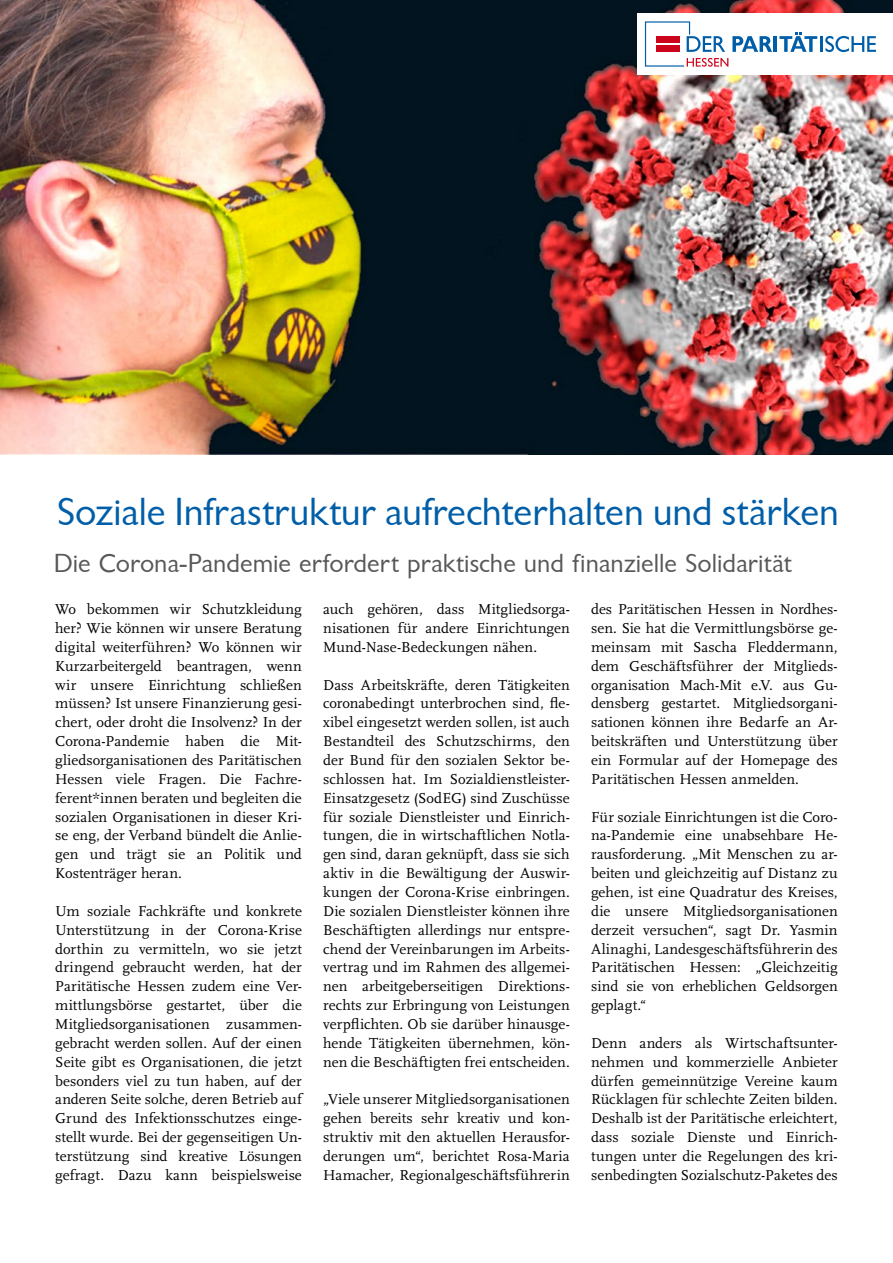
<style>
.page{position:relative;width:893px;height:1263px;background:#fff}
.page>*{position:absolute;margin:0;border:0;box-sizing:border-box;transform-origin:0 0}
.t1{font:40.5px "Chantilly";letter-spacing:-.005em;color:#005ea8}
.t2{font:27px "Chantilly";color:#58585a}
.t3{font:15px/18.9px "Scala LF";letter-spacing:.005em;color:#000;text-align:justify}
</style>
<div class="page">
<img style="left:0;top:0;width:893px;height:454px">
<div style="left:637px;top:13px;width:256px;height:61px;background:#fff"></div>
<hr style="left:774px;top:36px;width:3px;height:16px;background:#005ea8">
<svg style="left:779px;top:33px;width:97px;height:19px"></svg>
<svg style="left:645px;top:21px;width:127px;height:46px"></svg>
<h1 class="t1" style="left:57px;top:490px;width:784px">Soziale Infrastruktur aufrechterhalten und stärken</h1>
<h2 class="t2" style="left:54px;top:549px;width:739px">Die Corona-Pandemie erfordert praktische und finanzielle Solidarität</h2>
<p class="t3" style="left:55px;top:600px;width:248px">Wo bekommen wir Schutzkleidung her? Wie können wir unsere Beratung digital weiterführen? Wo können wir Kurzarbeitergeld beantragen, wenn wir unsere Einrichtung schließen müssen? Ist unsere Finanzierung gesi&shy;chert, oder droht die Insolvenz? In der Corona-Pandemie haben die Mit&shy;gliedsorganisationen des Paritätischen Hessen viele Fragen. Die Fachre&shy;ferent*innen beraten und begleiten die sozialen Organisationen in dieser Kri&shy;se eng, der Verband bündelt die Anlie&shy;gen und trägt sie an Politik und Kostenträger heran.</p>
<p class="t3" style="left:55px;top:902px;width:248px">Um soziale Fachkräfte und konkrete Unterstützung in der Corona-Krise dorthin zu vermitteln, wo sie jetzt dringend gebraucht werden, hat der Paritätische Hessen zudem eine Ver&shy;mittlungsbörse gestartet, über die Mitgliedsorganisationen zusammen&shy;gebracht werden sollen. Auf der einen Seite gibt es Organisationen, die jetzt besonders viel zu tun haben, auf der anderen Seite solche, deren Betrieb auf Grund des Infektionsschutzes einge&shy;stellt wurde. Bei der gegenseitigen Un&shy;terstützung sind kreative Lösungen gefragt. Dazu kann beispielsweise</p>
<p class="t3" style="left:323px;top:600px;width:248px">auch gehören, dass Mitgliedsorga&shy;nisationen für andere Einrichtungen Mund-Nase-Bedeckungen nähen.</p>
<p class="t3" style="left:323px;top:675px;width:248px">Dass Arbeitskräfte, deren Tätigkeiten coronabedingt unterbrochen sind, fle&shy;xibel eingesetzt werden sollen, ist auch Bestandteil des Schutzschirms, den der Bund für den sozialen Sektor be&shy;schlossen hat. Im Sozialdienstleister-Einsatzgesetz (SodEG) sind Zuschüsse für soziale Dienstleister und Einrich&shy;tungen, die in wirtschaftlichen Notla&shy;gen sind, daran geknüpft, dass sie sich aktiv in die Bewältigung der Auswir&shy;kungen der Corona-Krise einbringen.<br>Die sozialen Dienstleister können ihre Beschäftigten allerdings nur entspre&shy;chend der Vereinbarungen im Arbeits&shy;vertrag und im Rahmen des allgemei&shy;nen arbeitgeberseitigen Direktions&shy;rechts zur Erbringung von Leistungen verpflichten. Ob sie darüber hinausge&shy;hende Tätigkeiten übernehmen, kön&shy;nen die Beschäftigten frei entscheiden.</p>
<p class="t3" style="left:323px;top:1090px;width:248px">„Viele unserer Mitgliedsorganisationen gehen bereits sehr kreativ und kon&shy;struktiv mit den aktuellen Herausfor&shy;derungen um“, berichtet Rosa-Maria Hamacher, Regionalgeschäftsführerin</p>
<p class="t3" style="left:591px;top:600px;width:248px">des Paritätischen Hessen in Nordhes&shy;sen. Sie hat die Vermittlungsbörse ge&shy;meinsam mit Sascha Fleddermann, dem Geschäftsführer der Mitglieds&shy;organisation Mach-Mit e.V. aus Gu&shy;densberg gestartet. Mitgliedsorgani&shy;sationen können ihre Bedarfe an Ar&shy;beitskräften und Unterstützung über ein Formular auf der Homepage des Paritätischen Hessen anmelden.</p>
<p class="t3" style="left:591px;top:807px;width:248px">Für soziale Einrichtungen ist die Coro&shy;na-Pandemie eine unabsehbare He&shy;rausforderung. „Mit Menschen zu ar&shy;beiten und gleichzeitig auf Distanz zu gehen, ist eine Quadratur des Kreises, die unsere Mitgliedsorganisationen derzeit versuchen“, sagt Dr. Yasmin Alinaghi, Landesgeschäftsführerin des Paritätischen Hessen: „Gleichzeitig sind sie von erheblichen Geldsorgen geplagt.“</p>
<p class="t3" style="left:591px;top:1034px;width:248px">Denn anders als Wirtschaftsunter&shy;nehmen und kommerzielle Anbieter dürfen gemeinnützige Vereine kaum Rücklagen für schlechte Zeiten bilden.<br>Deshalb ist der Paritätische erleichtert, dass soziale Dienste und Einrich&shy;tungen unter die Regelungen des kri&shy;senbedingten Sozialschutz-Paketes des</p>
</div>
